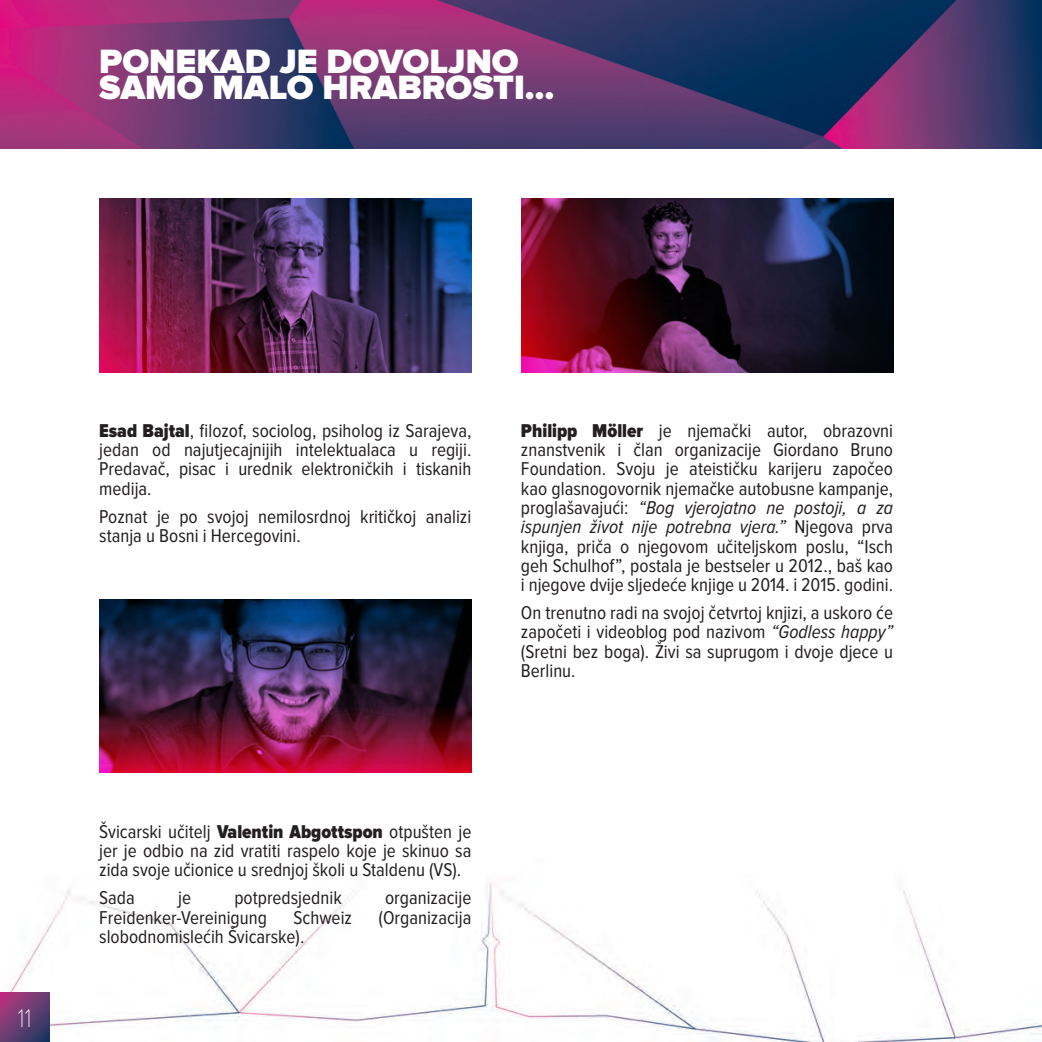
<style>
.page{position:relative;width:1042px;height:1042px;background:#fff}
.page>*{position:absolute;margin:0;border:0;box-sizing:border-box;transform-origin:0 0}
.t1{font:900 35px "Proxima Nova";color:#fff}
.t2{font:100 26.25px "Proxima Nova Cond";color:#fff}
.t3{font:19.25px/19.2px "Proxima Nova Cond";color:#231f20;text-align:justify}
.s1{font-weight:900}
.s2{font-style:italic}
</style>
<div class="page">
<img style="left:8px;top:198px;width:1034px;height:844px">
<svg style="left:0;top:992px;width:50px;height:50px;background:#693a71"></svg>
<img style="left:0;top:0;width:1042px;height:149px">
<img style="left:99px;top:198px;width:372px;height:174px">
<img style="left:521px;top:198px;width:372px;height:174px">
<img style="left:99px;top:599px;width:372px;height:174px">
<h1 class="t1" style="left:99px;top:45px;width:100px">PONEKA</h1>
<h1 class="t1" style="left:245px;top:45px;width:134px">D JE DOVO</h1>
<h1 class="t1" style="left:429px;top:45px;width:77px">LJNO</h1>
<h1 class="t1" style="left:99px;top:72px;width:50px">SAMO</h1>
<h1 class="t1" style="left:212px;top:72px;width:136px">MALOHRABRO</h1>
<h1 class="t1" style="left:472px;top:72px;width:84px">STI…</h1>
<h2 class="t2" style="left:18px;top:1003px;width:15px">11</h2>
<p class="t3" style="left:99px;top:421px;width:374px"><span class="s1">Esad Bajtal</span>, filozof, sociolog, psiholog iz Sarajeva, jedan od najutjecajnijih intelektualaca u regiji.<br>Predavač, pisac i urednik elektroničkih i tiskanih medija.</p>
<p class="t3" style="left:99px;top:507px;width:374px">Poznat je po svojoj nemilosrdnoj kritičkoj analizi stanja u Bosni i Hercegovini.</p>
<p class="t3" style="left:521px;top:421px;width:374px"><span class="s1">Philipp Möller</span> je njemački autor, obrazovni znanstvenik i član organizacije Giordano Bruno Foundation. Svoju je ateističku karijeru započeo kao glasnogovornik njemačke autobusne kampanje, proglašavajući: <span class="s2">“Bog vjerojatno ne postoji, a za ispunjen život nije potrebna vjera.”</span> Njegova prva knjiga, priča o njegovom učiteljskom poslu, “Isch geh Schulhof”, postala je bestseler u 2012., baš kao i njegove dvije sljedeće knjige u 2014. i 2015. godini.</p>
<p class="t3" style="left:521px;top:603px;width:374px">On trenutno radi na svojoj četvrtoj knjizi, a uskoro će započeti i videoblog pod nazivom <span class="s2">“Godless happy” </span>(Sretni bez boga). Živi sa suprugom i dvoje djece u Berlinu.</p>
<p class="t3" style="left:99px;top:822px;width:374px">Švicarski učitelj <span class="s1">Valentin Abgottspon</span> otpušten je jer je odbio na zid vratiti raspelo koje je skinuo sa zida svoje učionice u srednjoj školi u Staldenu (VS).</p>
<p class="t3" style="left:99px;top:889px;width:37px">Sada</p>
<p class="t3" style="left:178px;top:889px;width:14px">je</p>
<p class="t3" style="left:234px;top:889px;width:109px">potpredsjednik</p>
<p class="t3" style="left:385px;top:889px;width:88px">organizacije</p>
<p class="t3" style="left:99px;top:908px;width:169px">Freidenker-Vereinigung</p>
<p class="t3" style="left:293px;top:908px;width:60px">Schweiz</p>
<p class="t3" style="left:379px;top:908px;width:94px">(Organizacija</p>
<p class="t3" style="left:99px;top:927px;width:207px">slobodnomislećih Švicarske).</p>
</div>
